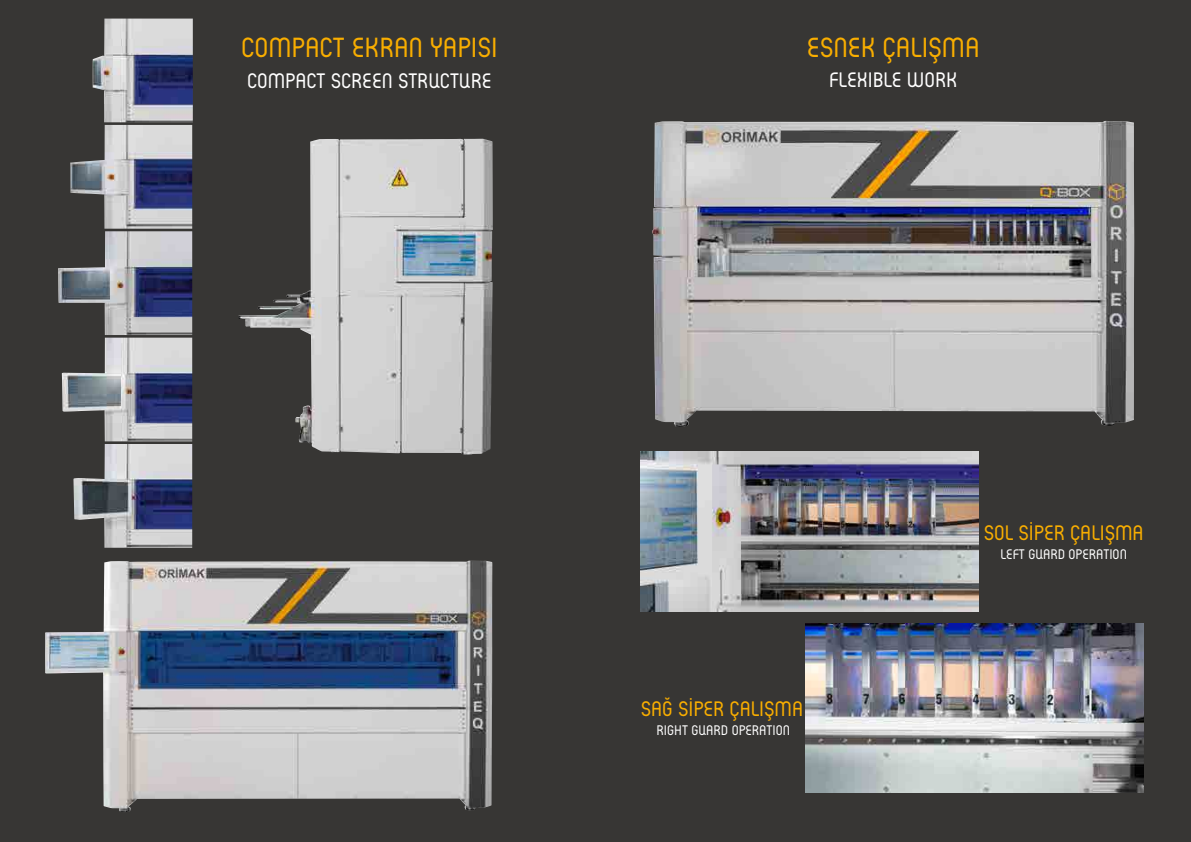
<style>
.page{position:relative;width:1191px;height:842px;background:#373634}
.page>*{position:absolute;margin:0;border:0;box-sizing:border-box;transform-origin:0 0}
.t1{font:27.9px "Arcus";color:#f9ae00}
.t2{font:21.1px "Arcus";color:#fff}
.t3{font:21.1px "Arcus";color:#f9ae00}
.t4{font:14px "Arcus";color:#fff}
</style>
<div class="page">
<img style="left:238px;top:139px;width:236px;height:312px">
<img style="left:45px;top:561px;width:447px;height:251px">
<img style="left:93px;top:19px;width:100px;height:103px">
<img style="left:70px;top:125px;width:122px;height:104px">
<img style="left:58px;top:231px;width:134px;height:104px">
<img style="left:62px;top:338px;width:130px;height:103px">
<img style="left:73px;top:444px;width:119px;height:104px">
<img style="left:652px;top:121px;width:482px;height:306px">
<img style="left:641px;top:452px;width:337px;height:160px">
<img style="left:805px;top:623px;width:338px;height:170px">
<h1 class="t1" style="left:241px;top:30px;width:258px">COMPACT EKRAN YAPISI</h1>
<h1 class="t1" style="left:807px;top:30px;width:174px">ESNEK ÇALIŞMA</h1>
<h2 class="t2" style="left:247px;top:68px;width:246px">COMPACT SCREEN STRUCTURE</h2>
<h2 class="t2" style="left:829px;top:67px;width:130px">FLEXIBLE WORK</h2>
<h2 class="t3" style="left:641px;top:696px;width:164px">SAĞ SİPER ÇALIŞMA</h2>
<p class="t4" style="left:656px;top:721px;width:135px">RIGHT GUARD OPERATION</p>
<h2 class="t3" style="left:984px;top:520px;width:161px">SOL SİPER ÇALIŞMA</h2>
<p class="t4" style="left:1000px;top:546px;width:128px">LEFT GUARD OPERATION</p>
</div>
